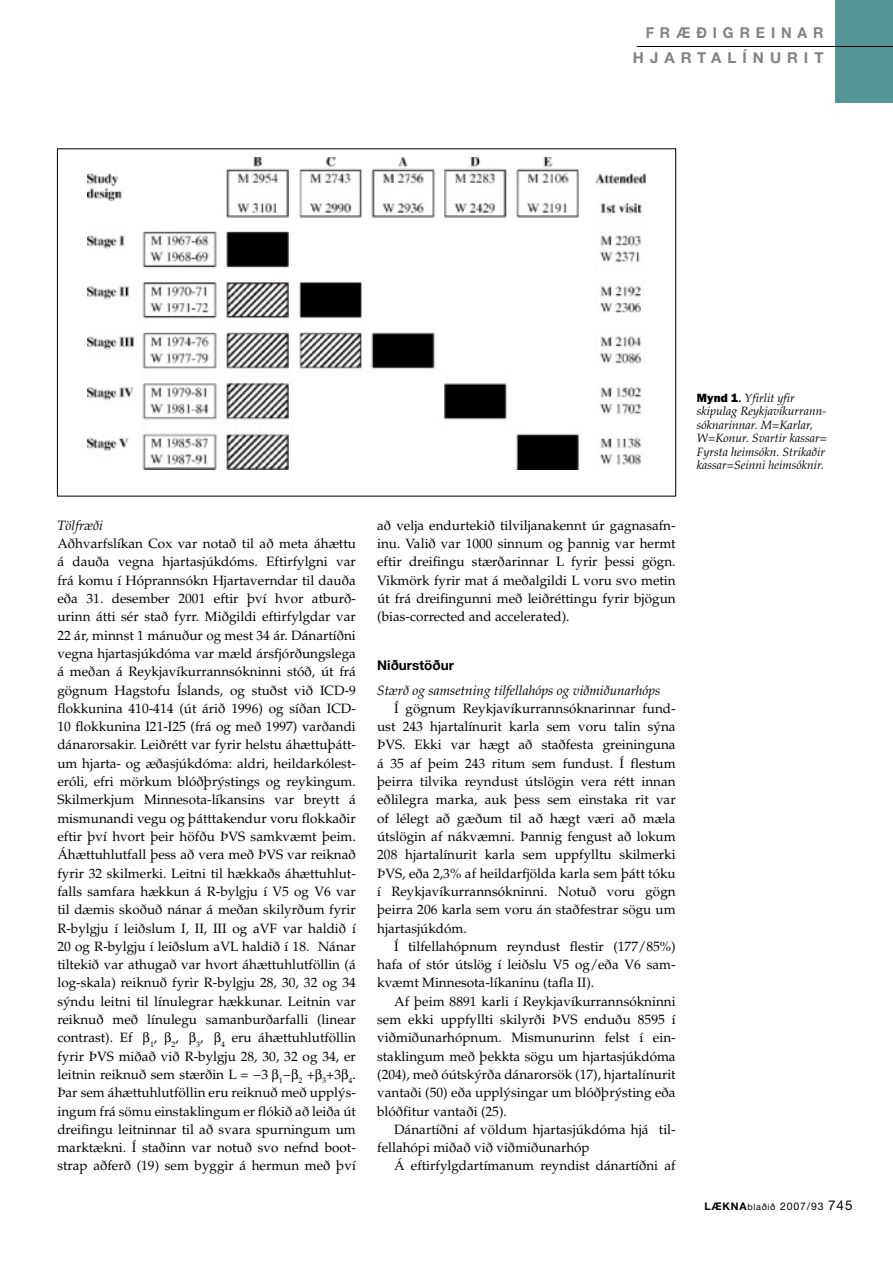
<style>
.page{position:relative;width:893px;height:1263px;background:#fff}
.page>*{position:absolute;margin:0;border:0;box-sizing:border-box;transform-origin:0 0}
.t1{font:700 15px/25.5px "Helvetica Neue";letter-spacing:.4em;color:#808284;text-align:right;scale:.95 1}
.t2{font:13.5px/18.3px "Palatino";color:#000;text-align:justify}
.t3{font:italic 13.5px "Palatino";color:#000}
.t4{font:700 13.5px "Helvetica Neue";color:#000}
.t5{font:italic 12px/13.5px "Palatino";color:#000}
.t6{font:10.5px "Helvetica Neue";letter-spacing:.075em;color:#000}
.s1{font-family:"Franklin Gothic";font-weight:800;font-style:normal}
.s2{font-weight:700;font-style:normal}
.s3{font-weight:700}
.s4{font-size:9px}
.s5{font-size:13.5px}
</style>
<div class="page">
<div style="left:835px;top:0;width:58px;height:102px;background:#549698"></div>
<hr style="left:637px;top:46px;width:256px;height:1px;background:#000">
<img style="left:88px;top:158px;width:557px;height:312px">
<p class="t1" style="left:633px;top:19px;width:202px">FRÆÐIGREINAR<br>HJARTALÍNURIT</p>
<p class="t3" style="left:57px;top:517px;width:47px">Tölfræði</p>
<p class="t2" style="left:57px;top:535px;width:300px">Aðhvarfslíkan Cox var notað til að meta áhættu á dauða vegna hjartasjúkdóms. Eftirfylgni var frá komu í Hóprannsókn Hjartaverndar til dauða eða 31. desember 2001 eftir því hvor atburð&shy;urinn átti sér stað fyrr. Miðgildi eftirfylgdar var 22 ár, minnst 1 mánuður og mest 34 ár. Dánartíðni vegna hjartasjúkdóma var mæld ársfjórðungslega á meðan á Reykjavíkurrannsókninni stóð, út frá gögnum Hagstofu Íslands, og stuðst við ICD-9 flokkunina 410-414 (út árið 1996) og síðan ICD-10 flokkunina I21-I25 (frá og með 1997) varðandi dánarorsakir. Leiðrétt var fyrir helstu áhættuþátt&shy;um hjarta- og æðasjúkdóma: aldri, heildarkólest&shy;eróli, efri mörkum blóðþrýstings og reykingum.<br>Skilmerkjum Minnesota-líkansins var breytt á mismunandi vegu og þátttakendur voru flokkaðir eftir því hvort þeir höfðu ÞVS samkvæmt þeim.<br>Áhættuhlutfall þess að vera með ÞVS var reiknað fyrir 32 skilmerki. Leitni til hækkaðs áhættuhlut&shy;falls samfara hækkun á R-bylgju í V5 og V6 var til dæmis skoðuð nánar á meðan skilyrðum fyrir R-bylgju í leiðslum I, II, III og aVF var haldið í 20 og R-bylgju í leiðslum aVL haldið í 18. Nánar tiltekið var athugað var hvort áhættuhlutföllin (á log-skala) reiknuð fyrir R-bylgju 28, 30, 32 og 34 sýndu leitni til línulegrar hækkunar. Leitnin var reiknuð með línulegu samanburðarfalli (linear contrast). Ef β <sub>1</sub>, <sub>2</sub>, β <sub>3</sub>, β <sub>4</sub> eru áhættuhlutföllin fyrir ÞVS miðað við R-bylgju 28, 30, 32 og 34, er leitnin reiknuð sem stærðin L = −3β <sub>1</sub>− <sub>2</sub> + <sub>3</sub>+3 <sub>4</sub>.<br>Þar sem áhættuhlutföllin eru reiknuð með upplýs&shy;ingum frá sömu einstaklingum er flókið að leiða út dreifingu leitninnar til að svara spurningum um marktækni. Í staðinn var notuð svo nefnd boot&shy;strap aðferð (19) sem byggir á hermun með því</p>
<p class="t2" style="left:377px;top:516px;width:300px">að velja endurtekið tilviljanakennt úr gagnasafn&shy;inu. Valið var 1000 sinnum og þannig var hermt eftir dreifingu stærðarinnar L fyrir þessi gögn.<br>Vikmörk fyrir mat á meðalgildi L voru svo metin út frá dreifingunni með leiðréttingu fyrir bjögun (bias-corrected and accelerated).</p>
<p class="t4" style="left:377px;top:657px;width:78px">Niðurstöður</p>
<p class="t3" style="left:377px;top:682px;width:285px">Stærð og samsetning tilfellahóps og viðmiðunarhóps</p>
<p class="t2" style="left:377px;top:699px;width:300px;text-indent:17px">Í gögnum Reykjavíkurrannsóknarinnar fund&shy;ust 243 hjartalínurit karla sem voru talin sýna ÞVS. Ekki var hægt að staðfesta greininguna á 35 af þeim 243 ritum sem fundust. Í flestum þeirra tilvika reyndust útslögin vera rétt innan eðlilegra marka, auk þess sem einstaka rit var of lélegt að gæðum til að hægt væri að mæla útslögin af nákvæmni. Þannig fengust að lokum 208 hjartalínurit karla sem uppfylltu skilmerki ÞVS, eða 2,3% af heildarfjölda karla sem þátt tóku í Reykjavíkurrannsókninni. Notuð voru gögn þeirra 206 karla sem voru án staðfestrar sögu um hjartasjúkdóm.</p>
<p class="t2" style="left:377px;top:937px;width:300px;text-indent:17px">Í tilfellahópnum reyndust flestir (177/85%) hafa of stór útslög í leiðslu V5 og/eða V6 sam&shy;kvæmt Minnesota-líkaninu (tafla II).</p>
<p class="t2" style="left:377px;top:992px;width:300px;text-indent:17px">Af þeim 8891 karli í Reykjavíkurrannsókninni sem ekki uppfyllti skilyrði ÞVS enduðu 8595 í viðmiðunarhópnum. Mismunurinn felst í ein&shy;staklingum með þekkta sögu um hjartasjúkdóma (204), með óútskýrða dánarorsök (17), hjartalínurit vantaði (50) eða upplýsingar um blóðþrýsting eða blóðfitur vantaði (25).</p>
<p class="t2" style="left:377px;top:1120px;width:300px;text-indent:17px">Dánartíðni af völdum hjartasjúkdóma hjá til&shy;fellahópi miðað við viðmiðunarhóp</p>
<p class="t2" style="left:394px;top:1157px;width:283px">Á eftirfylgdartímanum reyndist dánartíðni af</p>
<p class="t5" style="left:697px;top:391px;width:131px"><span class="s1">Mynd 1</span><span class="s2">.</span> Yfirlit yfir skipulag Reykjavíkurrann&shy;sóknarinnar. M=Karlar,<br>W=Konur. Svartir kassar=<br>Fyrsta heimsókn. Strikaðir kassar=Seinni heimsóknir.</p>
<p class="t6" style="left:704px;top:1200px;width:150px"><span class="s3">LÆKNA</span><span class="s4">blaðið</span> 2007/93 <span class="s5">745</span></p>
</div>
